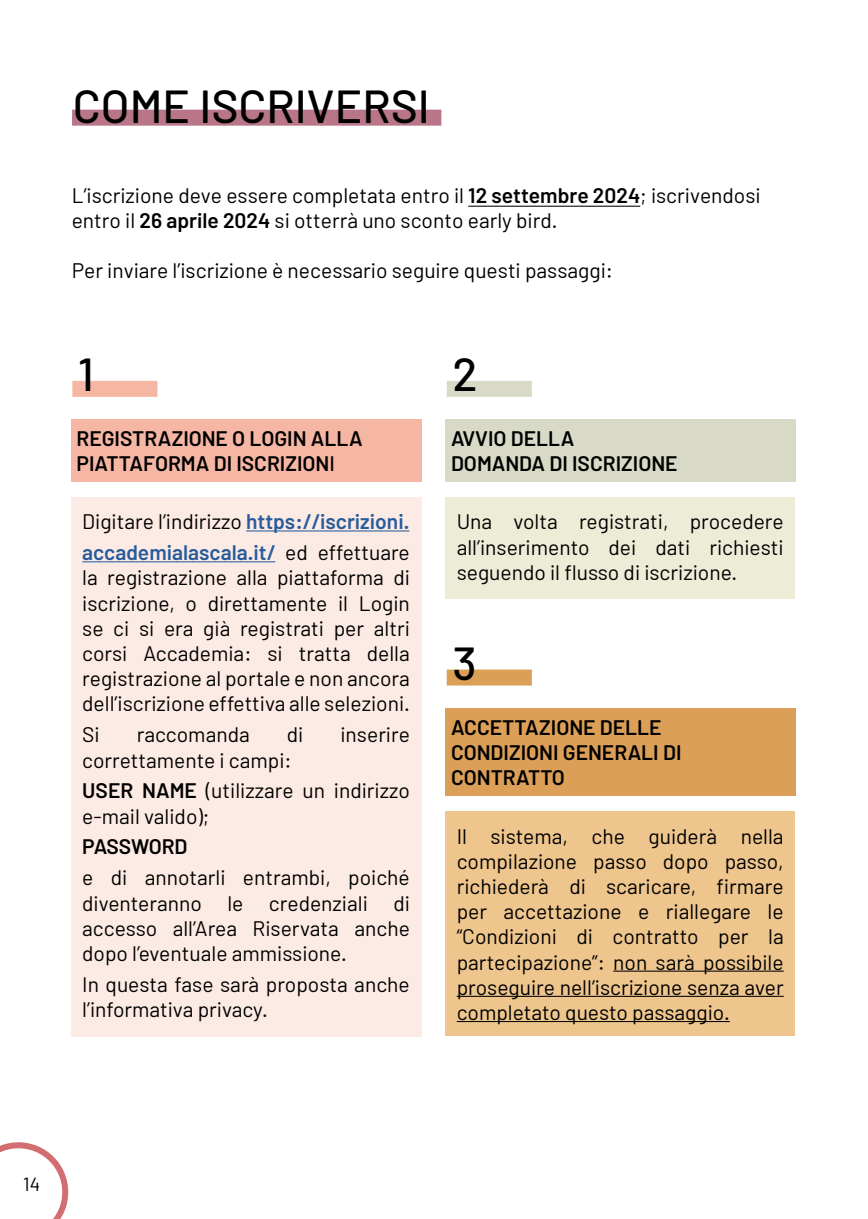
<style>
.page{position:relative;width:868px;height:1219px;background:#fff}
.page>*{position:absolute;margin:0;border:0;box-sizing:border-box;transform-origin:0 0}
.t1{font:500 46.2px "Barlow";color:#000}
.t2{font:21px/25.2px "Barlow";color:#000;text-align:justify}
.t3{font:600 21px/25.2px "Barlow";color:#000}
.t4{font:600 21px/30.8px "Barlow";color:#275b9b}
.t5{font:19px "Barlow";color:#000}
.s1{font-weight:600}
.s2{font-weight:500}
.s3{font-weight:400;color:#000}
</style>
<div class="page">
<svg style="left:0;top:1142px;width:68px;height:77px"></svg>
<div style="left:71px;top:420px;width:350px;height:62px;background:#f5b6a3"></div>
<div style="left:72px;top:110px;width:369px;height:16px;background:#b87688"></div>
<div style="left:72px;top:381px;width:85px;height:16px;background:#f5b6a3"></div>
<hr style="left:468px;top:206px;width:172px;height:1px;background:#000">
<div style="left:71px;top:497px;width:350px;height:539px;background:#fcebe4"></div>
<hr style="left:246px;top:530px;width:163px;height:1px;background:#275b9b">
<hr style="left:82px;top:561px;width:193px;height:1px;background:#275b9b">
<div style="left:445px;top:420px;width:350px;height:62px;background:#d8d9c6"></div>
<div style="left:446px;top:381px;width:85px;height:16px;background:#d8d9c6"></div>
<div style="left:445px;top:497px;width:350px;height:101px;background:#edecd6"></div>
<div style="left:445px;top:708px;width:350px;height:88px;background:#dc9f58"></div>
<div style="left:446px;top:669px;width:85px;height:16px;background:#dc9f58"></div>
<div style="left:445px;top:811px;width:350px;height:225px;background:#edc58d"></div>
<hr style="left:613px;top:971px;width:170px;height:1px;background:#000">
<hr style="left:456px;top:996px;width:327px;height:1px;background:#000">
<hr style="left:456px;top:1021px;width:273px;height:1px;background:#000">
<h1 class="t1" style="left:73px;top:78px;width:358px">COME ISCRIVERSI</h1>
<p class="t2" style="left:72px;top:182px;width:690px">L’iscrizione deve essere completata entro il <span class="s1">12 settembre 2024</span>; iscrivendosi entro il <span class="s1">26 aprile 2024</span> si otterrà uno sconto early bird.</p>
<p class="t2" style="left:72px;top:257px;width:542px">Per inviare l’iscrizione è necessario seguire questi passaggi:</p>
<h1 class="t1" style="left:78px;top:346px;width:17px">1</h1>
<p class="t3" style="left:77px;top:426px;width:287px">REGISTRAZIONE O LOGIN ALLA<br>PIATTAFORMA DI ISCRIZION<span class="s2">I</span></p>
<p class="t4" style="left:82px;top:506px;width:329px"><span class="s3">Digitare l’indirizzo</span> https://iscrizioni. accademialascala.it/ <span class="s3">ed effettuare</span></p>
<p class="t2" style="left:82px;top:565px;width:329px">la registrazione alla piattaforma di iscrizione, o direttamente il Login se ci si era già registrati per altri corsi Accademia: si tratta della registrazione al portale e non ancora dell’iscrizione effettiva alle selezioni.</p>
<p class="t2" style="left:82px;top:722px;width:19px">Si</p>
<p class="t2" style="left:137px;top:722px;width:115px">raccomanda</p>
<p class="t2" style="left:287px;top:722px;width:18px">di</p>
<p class="t2" style="left:340px;top:722px;width:71px">inserire</p>
<p class="t2" style="left:82px;top:744px;width:329px;line-height:30.8px">correttamente i campi:<br><span class="s1">USER NAME</span> (utilizzare un indirizzo</p>
<p class="t2" style="left:82px;top:803px;width:129px">e-mail valido);</p>
<p class="t3" style="left:82px;top:834px;width:107px">PASSWORD</p>
<p class="t2" style="left:82px;top:865px;width:329px">e di annotarli entrambi, poiché diventeranno le credenziali di accesso all’Area Riservata anche dopo l’eventuale ammissione.</p>
<p class="t2" style="left:82px;top:971px;width:329px">In questa fase sarà proposta anche l’informativa privacy.</p>
<h1 class="t1" style="left:452px;top:346px;width:27px">2</h1>
<p class="t3" style="left:451px;top:426px;width:228px">AVVIO DELLA<br>DOMANDA DI ISCRIZIONE</p>
<p class="t2" style="left:456px;top:509px;width:328px">Una volta registrati, procedere all’inserimento dei dati richiesti seguendo il flusso di iscrizione.</p>
<h1 class="t1" style="left:452px;top:634px;width:26px">3</h1>
<p class="t3" style="left:451px;top:714px;width:232px">ACCETTAZIONE DELLE<br>CONDIZIONI GENERALI DI<br>CONTRATTO</p>
<p class="t2" style="left:456px;top:823px;width:328px">Il sistema, che guiderà nella compilazione passo dopo passo, richiederà di scaricare, firmare per accettazione e riallegare le “Condizioni di contratto per la partecipazione”: non sarà possibile proseguire nell’iscrizione senza aver completato questo passaggio.</p>
<p class="t5" style="left:23px;top:1172px;width:19px">14</p>
</div>
